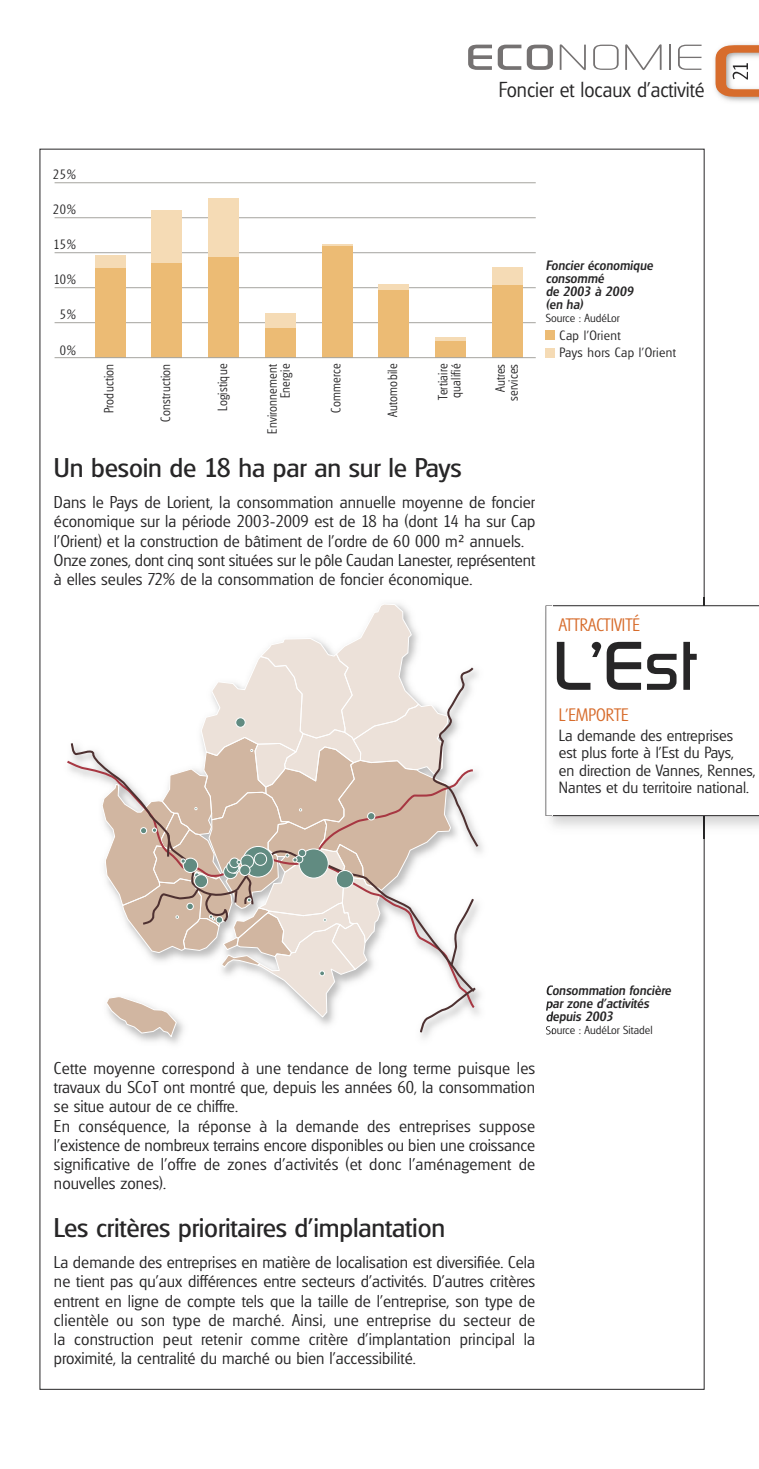
<style>
.page{position:relative;width:759px;height:1469px;background:#fff}
.page>*{position:absolute;margin:0;border:0;box-sizing:border-box;transform-origin:0 0}
.t1{font:500 66.5px "Digital";color:#272627;scale:1.1 1}
.t2{font:300 35px "Digital";color:#757272;scale:1.45 1}
.t3{font:26.25px "Glasgow";letter-spacing:-.005em;color:#272627;scale:1.04 1}
.t4{font:300 21px "Glasgow";color:#272627;scale:.96 1}
.t5{font:300 17.5px "Glasgow";color:#d76c2c;scale:.96 1}
.t6{font:300 16.62px/19.2px "Glasgow";letter-spacing:.005em;color:#272627}
.t7{font:300 15.75px/17.5px "Glasgow";letter-spacing:.005em;color:#272627}
.t8{font:italic 500 13.12px/13.1px "Glasgow";letter-spacing:.005em;color:#272627}
.t9{font:300 13.12px/17.5px "Glasgow";letter-spacing:.03em;color:#272627}
.t10{font:300 13.12px "Glasgow";letter-spacing:.03em;color:#272627;scale:.95 1}
.t11{font:300 12.95px/13px "Glasgow";letter-spacing:.02em;color:#272627;text-align:right;scale:.9 1}
.t12{font:300 11.38px "Glasgow";letter-spacing:.005em;color:#272627}
.s1{font-weight:500}
.s2{font-family:"Lucida Grande";font-weight:400}
</style>
<div class="page">
<svg style="left:716px;top:45px;width:43px;height:52px"></svg>
<div style="left:546px;top:348px;width:9px;height:9px;background:#f5dbb5"></div>
<div style="left:546px;top:330px;width:9px;height:9px;background:#ecbb74"></div>
<img style="left:552px;top:597px;width:207px;height:242px">
<img style="left:704px;top:597px;width:1px;height:242px">
<svg style="left:552px;top:605px;width:207px;height:211px"></svg>
<hr style="left:55px;top:322px;width:481px;height:1px;background:#a5a49f">
<hr style="left:55px;top:287px;width:481px;height:1px;background:#a5a49f">
<hr style="left:55px;top:217px;width:481px;height:1px;background:#a5a49f">
<hr style="left:55px;top:252px;width:481px;height:1px;background:#a5a49f">
<hr style="left:55px;top:182px;width:481px;height:1px;background:#a5a49f">
<div style="left:95px;top:267px;width:30px;height:91px;background:#ecbb74"></div>
<div style="left:95px;top:255px;width:30px;height:13px;background:#f5dbb5"></div>
<div style="left:152px;top:262px;width:30px;height:96px;background:#ecbb74"></div>
<div style="left:152px;top:210px;width:30px;height:52px;background:#f5dbb5"></div>
<div style="left:208px;top:257px;width:31px;height:101px;background:#ecbb74"></div>
<div style="left:208px;top:198px;width:31px;height:59px;background:#f5dbb5"></div>
<div style="left:265px;top:328px;width:30px;height:30px;background:#ecbb74"></div>
<div style="left:265px;top:313px;width:30px;height:15px;background:#f5dbb5"></div>
<div style="left:322px;top:244px;width:30px;height:114px;background:#ecbb74"></div>
<hr style="left:322px;top:244px;width:30px;height:1px;background:#f5dbb5">
<div style="left:379px;top:290px;width:30px;height:68px;background:#ecbb74"></div>
<div style="left:379px;top:285px;width:30px;height:5px;background:#f5dbb5"></div>
<div style="left:435px;top:341px;width:31px;height:17px;background:#ecbb74"></div>
<hr style="left:435px;top:337px;width:31px;height:4px;background:#f5dbb5">
<div style="left:492px;top:285px;width:31px;height:73px;background:#ecbb74"></div>
<div style="left:492px;top:267px;width:31px;height:18px;background:#f5dbb5"></div>
<hr style="left:55px;top:357px;width:481px;height:1px;background:#a5a49f">
<svg style="left:546px;top:985px;width:6px;height:49px"></svg>
<img style="left:545px;top:605px;width:7px;height:217px">
<img style="left:546px;top:605px;width:6px;height:210px">
<svg style="left:67px;top:603px;width:413px;height:434px"></svg>
<h2 class="t2" style="left:465px;top:37px;width:167px"><span class="s1">ECO</span>NOMIE</h2>
<p class="t4" style="left:499px;top:77px;width:216px">Foncier et locaux d'activité</p>
<p class="t10" style="left:53px;top:167px;width:26px">25%</p>
<p class="t10" style="left:53px;top:202px;width:26px">20%</p>
<p class="t10" style="left:53px;top:237px;width:25px">15%</p>
<p class="t10" style="left:54px;top:272px;width:25px">10%</p>
<p class="t10" style="left:60px;top:307px;width:19px">5%</p>
<p class="t10" style="left:60px;top:342px;width:19px">0%</p>
<p class="t11" style="left:102px;top:413px;width:56px;rotate:-90deg">Production</p>
<p class="t11" style="left:159px;top:421px;width:66px;rotate:-90deg">Construction</p>
<p class="t11" style="left:216px;top:411px;width:54px;rotate:-90deg">Logistique</p>
<p class="t11" style="left:266px;top:434px;width:79px;rotate:-90deg">Environnement<br>Energie</p>
<p class="t11" style="left:329px;top:413px;width:56px;rotate:-90deg">Commerce</p>
<p class="t11" style="left:386px;top:417px;width:61px;rotate:-90deg">Automobile</p>
<p class="t11" style="left:437px;top:399px;width:41px;text-align:left;rotate:-90deg">Tertiaire qualifié</p>
<p class="t11" style="left:494px;top:401px;width:43px;rotate:-90deg">Autres services</p>
<p class="t8" style="left:546px;top:258px;width:109px">Foncier économique consommé<br>de 2003 à 2009 (en ha)</p>
<p class="t12" style="left:546px;top:311px;width:76px">Source : AudéLor</p>
<p class="t9" style="left:560px;top:326px;width:118px">Cap l’Orient<br>Pays hors Cap l’Orient</p>
<h3 class="t3" style="left:54px;top:452px;width:393px">Un besoin de 18 ha par an sur le Pays</h3>
<p class="t6" style="left:54px;top:493px;width:483px">Dans le Pays de Lorient, la consommation annuelle moyenne de foncier économique sur la période 2003-2009 est de 18 ha (dont 14 ha sur Cap l’Orient) et la construction de bâtiment de l’ordre de 60 000 m<span class="s2">²</span> annuels.<br>Onze zones, dont cinq sont situées sur le pôle Caudan Lanester, représentent à elles seules 72% de la consommation de foncier économique.</p>
<p class="t5" style="left:559px;top:615px;width:86px">ATTRACTIVITÉ</p>
<h1 class="t1" style="left:552px;top:628px;width:132px">L'Est</h1>
<p class="t5" style="left:559px;top:705px;width:74px">L'EMPORTE</p>
<p class="t7" style="left:559px;top:726px;width:198px">La demande des entreprises<br>est plus forte à l’Est du Pays,<br>en direction de Vannes, Rennes,<br>Nantes et du territoire national.</p>
<p class="t6" style="left:54px;top:1058px;width:483px">Cette moyenne correspond à une tendance de long terme puisque les travaux du SCoT ont montré que, depuis les années 60, la consommation se situe autour de ce chiffre.<br>En conséquence, la réponse à la demande des entreprises suppose l’existence de nombreux terrains encore disponibles ou bien une croissance significative de l’offre de zones d’activités (et donc l’aménagement de nouvelles zones).</p>
<h3 class="t3" style="left:54px;top:1212px;width:378px">Les critères prioritaires d'implantation</h3>
<p class="t6" style="left:54px;top:1252px;width:483px;text-align:justify">La demande des entreprises en matière de localisation est diversifiée. Cela ne tient pas qu’aux différences entre secteurs d’activités. D'autres critères entrent en ligne de compte tels que la taille de l’entreprise, son type de clientèle ou son type de marché. Ainsi, une entreprise du secteur de la construction peut retenir comme critère d’implantation principal la proximité, la centralité du marché ou bien l’accessibilité.</p>
<p class="t8" style="left:546px;top:984px;width:127px">Consommation foncière par zone d’activités depuis 2003</p>
<p class="t12" style="left:546px;top:1023px;width:108px">Source : AudéLor Sitadel</p>
</div>
